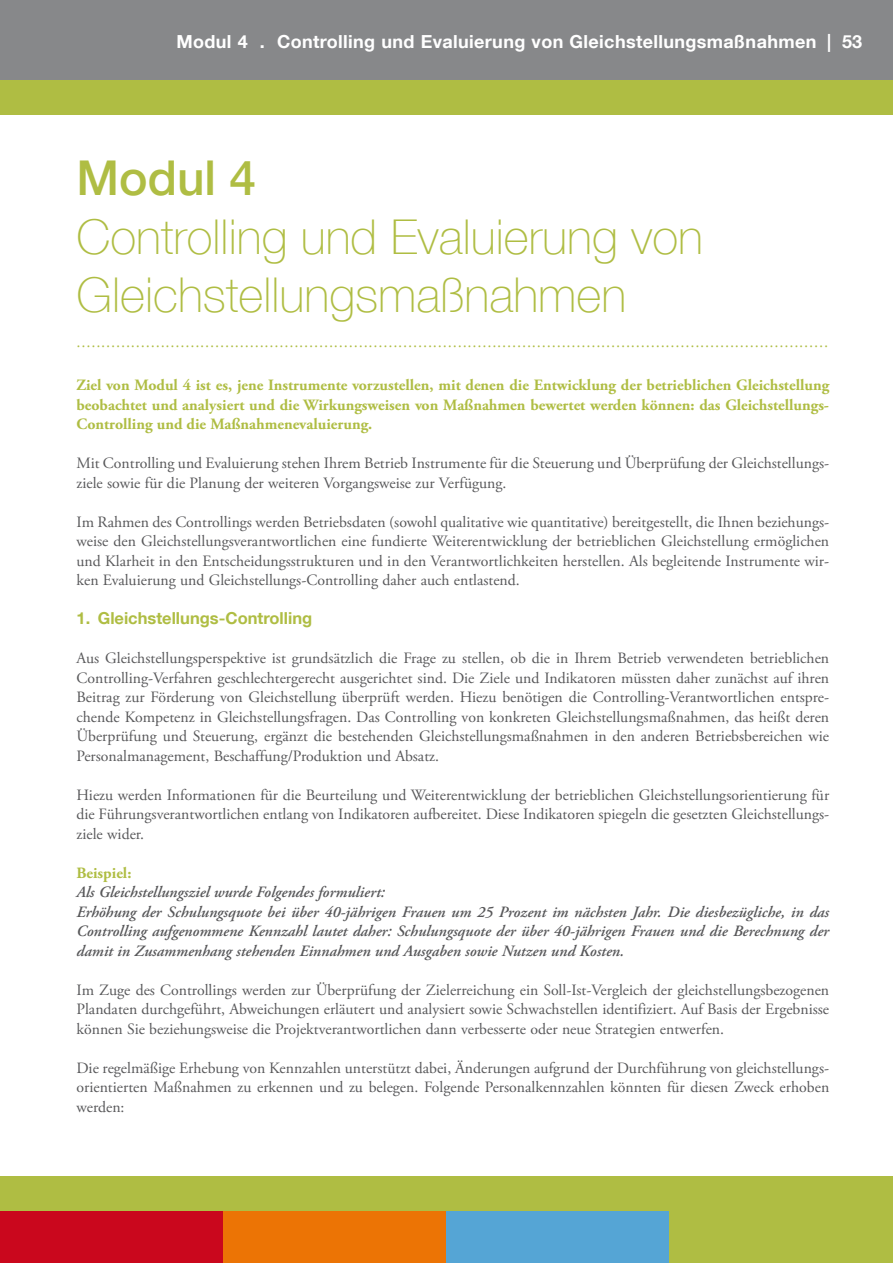
<style>
.page{position:relative;width:893px;height:1263px;background:#fff}
.page>*{position:absolute;margin:0;border:0;box-sizing:border-box;transform-origin:0 0}
.t1{font:100 48px/58.5px "Helvetica Neue LT Com";color:#afbd43}
.t2{font:500 48px "Helvetica Neue LT Com";color:#afbd43}
.t3{font:700 18px "Helvetica Neue LT Com";letter-spacing:.02em;color:#fff}
.t4{font:700 16.5px "Helvetica Neue LT Com";color:#afbd43}
.t5{font:15.75px/19.5px "Adobe Garamond Pro";color:#58585a;text-align:justify}
.t6{font:italic 600 15.75px/19.5px "Adobe Garamond Pro";color:#58585a}
.t7{font:700 15.75px/19.5px "Adobe Garamond Pro";color:#afbd43;text-align:justify}
.t8{font:300 15px "Helvetica Neue LT Com";color:#afbd43}
</style>
<div class="page">
<div style="left:0;top:0;width:893px;height:82px;background:#87888a"></div>
<div style="left:0;top:81px;width:893px;height:34px;background:#afbd43"></div>
<div style="left:0;top:1178px;width:223px;height:85px;background:#ca071d"></div>
<div style="left:223px;top:1178px;width:223px;height:85px;background:#ec7405"></div>
<div style="left:446px;top:1178px;width:224px;height:85px;background:#55a5d5"></div>
<div style="left:670px;top:1178px;width:223px;height:85px;background:#afbd43"></div>
<div style="left:0;top:1177px;width:893px;height:34px;background:#afbd43"></div>
<p class="t3" style="left:177px;top:30px;width:687px">Modul 4 . Controlling und Evaluierung von Gleichstellungsmaßnahmen | 53</p>
<h1 class="t2" style="left:77px;top:149px;width:181px">Modul 4</h1>
<h1 class="t1" style="left:77px;top:207px;width:628px">Controlling und Evaluierung von<br>Gleichstellungsmaßnahmen</h1>
<p class="t8" style="left:77px;top:336px;width:753px">························································································································································</p>
<p class="t7" style="left:77px;top:376px;width:754px">Ziel von Modul 4 ist es, jene Instrumente vorzustellen, mit denen die Entwicklung der betrieblichen Gleichstellung beobachtet und analysiert und die Wirkungsweisen von Maßnahmen bewertet werden können: das Gleichstellungs-Controlling und die Maßnahmenevaluierung.</p>
<p class="t5" style="left:77px;top:454px;width:754px">Mit Controlling und Evaluierung stehen Ihrem Betrieb Instrumente für die Steuerung und Überprüfung der Gleichstellungs&shy;ziele sowie für die Planung der weiteren Vorgangsweise zur Verfügung.</p>
<p class="t5" style="left:77px;top:512px;width:754px">Im Rahmen des Controllings werden Betriebsdaten (sowohl qualitative wie quantitative) bereitgestellt, die Ihnen beziehungs&shy;weise den Gleichstellungsverantwortlichen eine fundierte Weiterentwicklung der betrieblichen Gleichstellung ermöglichen und Klarheit in den Entscheidungsstrukturen und in den Verantwortlichkeiten herstellen. Als begleitende Instrumente wir&shy;ken Evaluierung und Gleichstellungs-Controlling daher auch entlastend.</p>
<p class="t4" style="left:77px;top:608px;width:237px">1. Gleichstellungs-Controlling</p>
<p class="t5" style="left:77px;top:649px;width:754px">Aus Gleichstellungsperspektive ist grundsätzlich die Frage zu stellen, ob die in Ihrem Betrieb verwendeten betrieblichen Controlling-Verfahren geschlechtergerecht ausgerichtet sind. Die Ziele und Indikatoren müssten daher zunächst auf ihren Beitrag zur Förderung von Gleichstellung überprüft werden. Hiezu benötigen die Controlling-Verantwortlichen entspre&shy;chende Kompetenz in Gleichstellungsfragen. Das Controlling von konkreten Gleichstellungsmaßnahmen, das heißt deren Überprüfung und Steuerung, ergänzt die bestehenden Gleichstellungsmaßnahmen in den anderen Betriebsbereichen wie Personalmanagement, Beschaffung/Produktion und Absatz.</p>
<p class="t5" style="left:77px;top:785px;width:754px">Hiezu werden Informationen für die Beurteilung und Weiterentwicklung der betrieblichen Gleichstellungsorientierung für die Führungsverantwortlichen entlang von Indikatoren aufbereitet. Diese Indikatoren spiegeln die gesetzten Gleichstellungs&shy;ziele wider.</p>
<p class="t7" style="left:77px;top:863px;width:56px">Beispiel:</p>
<p class="t6" style="left:77px;top:883px;width:754px">Als Gleichstellungsziel wurde Folgendes formuliert:<br>Erhöhung der Schulungsquote bei über 40-jährigen Frauen um 25 Prozent im nächsten Jahr. Die diesbezügliche, in das Controlling aufgenommene Kennzahl lautet daher: Schulungsquote der über 40-jährigen Frauen und die Berechnung der damit in Zusammenhang stehenden Einnahmen und Ausgaben sowie Nutzen und Kosten.</p>
<p class="t5" style="left:77px;top:980px;width:754px">Im Zuge des Controllings werden zur Überprüfung der Zielerreichung ein Soll-Ist-Vergleich der gleichstellungsbezogenen Plandaten durchgeführt, Abweichungen erläutert und analysiert sowie Schwachstellen identifiziert. Auf Basis der Ergebnisse können Sie beziehungsweise die Projektverantwortlichen dann verbesserte oder neue Strategien entwerfen.</p>
<p class="t5" style="left:77px;top:1058px;width:754px">Die regelmäßige Erhebung von Kennzahlen unterstützt dabei, Änderungen aufgrund der Durchführung von gleichstellungs&shy;orientierten Maßnahmen zu erkennen und zu belegen. Folgende Personalkennzahlen könnten für diesen Zweck erhoben werden:</p>
</div>
